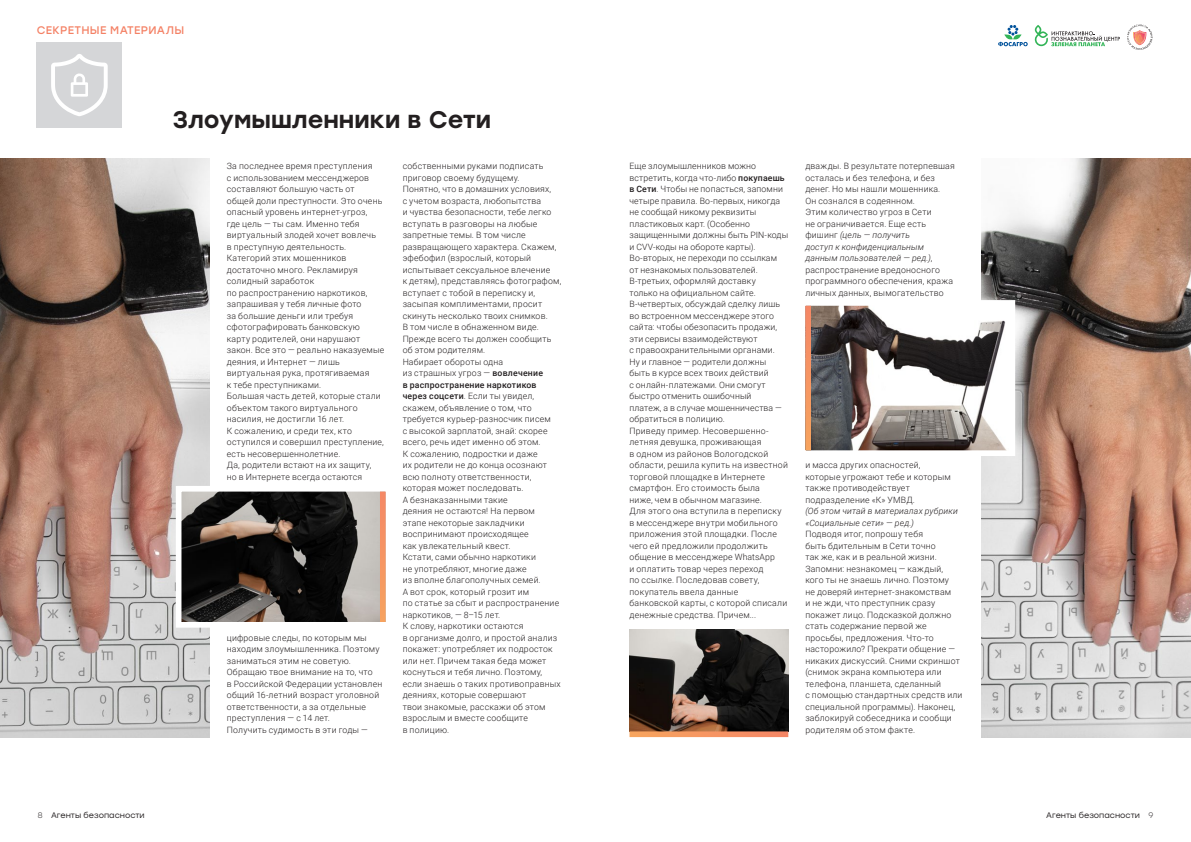
<style>
.page{position:relative;width:1191px;height:842px;background:#fff}
.page>*{position:absolute;margin:0;border:0;box-sizing:border-box;transform-origin:0 0}
.t1{font:500 24px "Stolzl";color:#231f20}
.t2{font:11px "Stolzl";letter-spacing:.025em;color:#f48165}
.t3{font:300 8.7px/11.5px "Roboto";letter-spacing:.025em;color:#231f20}
.t4{font:italic 300 8.7px/11.5px "Roboto";letter-spacing:.02em;color:#231f20}
.t5{font:8px "Stolzl";color:#231f20}
.s1{font-weight:500}
.s2{font-style:italic}
.s3{font-weight:300}
</style>
<div class="page">
<img style="left:981px;top:159px;width:210px;height:578px">
<svg style="left:805px;top:297px;width:213px;height:162px"></svg>
<svg style="left:805px;top:306px;width:6px;height:144px"></svg>
<img style="left:629px;top:629px;width:159px;height:102px">
<svg style="left:629px;top:731px;width:159px;height:6px"></svg>
<img style="left:0;top:159px;width:210px;height:578px">
<svg style="left:173px;top:483px;width:213px;height:147px"></svg>
<div style="left:380px;top:492px;width:6px;height:130px;background:#f69563"></div>
<div style="left:37px;top:43px;width:85px;height:85px;background:#d5d6d8"></div>
<svg style="left:51px;top:54px;width:57px;height:62px"></svg>
<svg style="left:1034px;top:25px;width:85px;height:21px"></svg>
<svg style="left:1127px;top:24px;width:25px;height:26px"></svg>
<svg style="left:998px;top:25px;width:29px;height:21px"></svg>
<p class="t2" style="left:37px;top:22px;width:149px">СЕКРЕТНЫЕ МАТЕРИАЛЫ</p>
<h1 class="t1" style="left:173px;top:102px;width:320px">Злоумышленники в Сети</h1>
<p class="t3" style="left:227px;top:160px;width:159px">За последнее время преступления<br>с использованием мессенджеров составляют большую часть от<br>общей доли преступности. Это очень опасный уровень интернет-угроз,<br>где цель — ты сам. Именно тебя виртуальный злодей хочет вовлечь<br>в преступную деятельность.<br>Категорий этих мошенников достаточно много. Рекламируя солидный заработок<br>по распространению наркотиков, запрашивая у тебя личные фото<br>за большие деньги или требуя сфотографировать банковскую карту родителей, они нарушают закон. Все это — реально наказуемые деяния, и Интернет — лишь виртуальная рука, протягиваемая<br>к тебе преступниками.<br>Большая часть детей, которые стали объектом такого виртуального насилия, не достигли 16 лет.<br>К сожалению, и среди тех, кто оступился и совершил преступление, есть несовершеннолетние.<br>Да, родители встают на их защиту,<br>но в Интернете всегда остаются</p>
<p class="t3" style="left:227px;top:631px;width:157px">цифровые следы, по которым мы находим злоумышленника. Поэтому заниматься этим не советую.<br>Обращаю твое внимание на то, что<br>в Российской Федерации установлен общий 16-летний возраст уголовной ответственности, а за отдельные преступления — с 14 лет.<br>Получить судимость в эти годы —</p>
<p class="t3" style="left:403px;top:160px;width:160px">собственными руками подписать приговор своему будущему.<br>Понятно, что в домашних условиях,<br>с учетом возраста, любопытства<br>и чувства безопасности, тебе легко вступать в разговоры на любые запретные темы. В том числе развращающего характера. Скажем, эфебофил (взрослый, который испытывает сексуальное влечение<br>к детям), представляясь фотографом, вступает с тобой в переписку и, засыпая комплиментами, просит скинуть несколько твоих снимков.<br>В том числе в обнаженном виде.<br>Прежде всего ты должен сообщить об этом родителям.<br>Набирает обороты одна<br>из страшных угроз — <span class="s1">вовлечение<br>в распространение наркотиков через соцсети</span>. Если ты увидел, скажем, объявление о том, что требуется курьер-разносчик писем<br>с высокой зарплатой, знай: скорее всего, речь идет именно об этом.<br>К сожалению, подростки и даже<br>их родители не до конца осознают всю полноту ответственности, которая может последовать.<br>А безнаказанными такие<br>деяния не остаются! На первом<br>этапе некоторые закладчики воспринимают происходящее<br>как увлекательный квест.<br>Кстати, сами обычно наркотики<br>не употребляют, многие даже<br>из вполне благополучных семей.<br>А вот срок, который грозит им<br>по статье за сбыт и распространение наркотиков, — 8–15 лет.<br>К слову, наркотики остаются<br>в организме долго, и простой анализ покажет: употребляет их подросток или нет. Причем такая беда может коснуться и тебя лично. Поэтому, если знаешь о таких противоправных деяниях, которые совершают<br>твои знакомые, расскажи об этом взрослым и вместе сообщите<br>в полицию.</p>
<p class="t3" style="left:629px;top:160px;width:160px">Еще злоумышленников можно встретить, когда что-либо <span class="s1">покупаешь в Сети</span>. Чтобы не попасться, запомни четыре правила. Во‑первых, никогда не сообщай никому реквизиты пластиковых карт. (Особенно защищенными должны быть PIN‑коды и CVV‑коды на обороте карты).<br>Во‑вторых, не переходи по ссылкам от незнакомых пользователей.<br>В-третьих, оформляй доставку<br>только на официальном сайте.<br>В-четвертых, обсуждай сделку лишь во встроенном мессенджере этого сайта: чтобы обезопасить продажи, эти сервисы взаимодействуют<br>с правоохранительными органами.<br>Ну и главное — родители должны быть в курсе всех твоих действий<br>с онлайн-платежами. Они смогут быстро отменить ошибочный<br>платеж, а в случае мошенничества — обратиться в полицию.<br>Приведу пример. Несовершенно&shy;летняя девушка, проживающая<br>в одном из районов Вологодской области, решила купить на известной торговой площадке в Интернете смартфон. Его стоимость была<br>ниже, чем в обычном магазине.<br>Для этого она вступила в переписку в мессенджере внутри мобильного приложения этой площадки. После чего ей предложили продолжить общение в мессенджере WhatsApp<br>и оплатить товар через переход<br>по ссылке. Последовав совету, покупатель ввела данные банковской карты, с которой списали денежные средства. Причем...</p>
<p class="t3" style="left:805px;top:160px;width:151px">дважды. В результате потерпевшая осталась и без телефона, и без денег. Но мы нашли мошенника.<br>Он сознался в содеянном.<br>Этим количество угроз в Сети<br>не ограничивается. Еще есть фишинг <span class="s2">(цель — получить<br>доступ к конфиденциальным данным пользователей — ред.)</span>, распространение вредоносного программного обеспечения, кража личных данных, вымогательство</p>
<p class="t3" style="left:805px;top:459px;width:147px">и масса других опасностей, которые угрожают тебе и которым также противодействует подразделение «К» УМВД.</p>
<p class="t4" style="left:805px;top:505px;width:154px">(Об этом читай в материалах рубрики «Социальные сети» — ред.)</p>
<p class="t3" style="left:805px;top:528px;width:159px">Подводя итог, попрошу тебя<br>быть бдительным в Сети точно<br>так же, как и в реальной жизни.<br>Запомни: незнакомец — каждый, кого ты не знаешь лично. Поэтому<br>не доверяй интернет-знакомствам<br>и не жди, что преступник сразу покажет лицо. Подсказкой должно стать содержание первой же просьбы, предложения. Что-то насторожило? Прекрати общение — никаких дискуссий. Сними скриншот (снимок экрана компьютера или телефона, планшета, сделанный<br>с помощью стандартных средств или специальной программы). Наконец, заблокируй собеседника и сообщи родителям об этом факте.</p>
<p class="t5" style="left:38px;top:810px;width:108px"><span class="s3">8</span> Агенты безопасности</p>
<p class="t5" style="left:1046px;top:810px;width:109px">Агенты безопасности <span class="s3">9</span></p>
</div>
